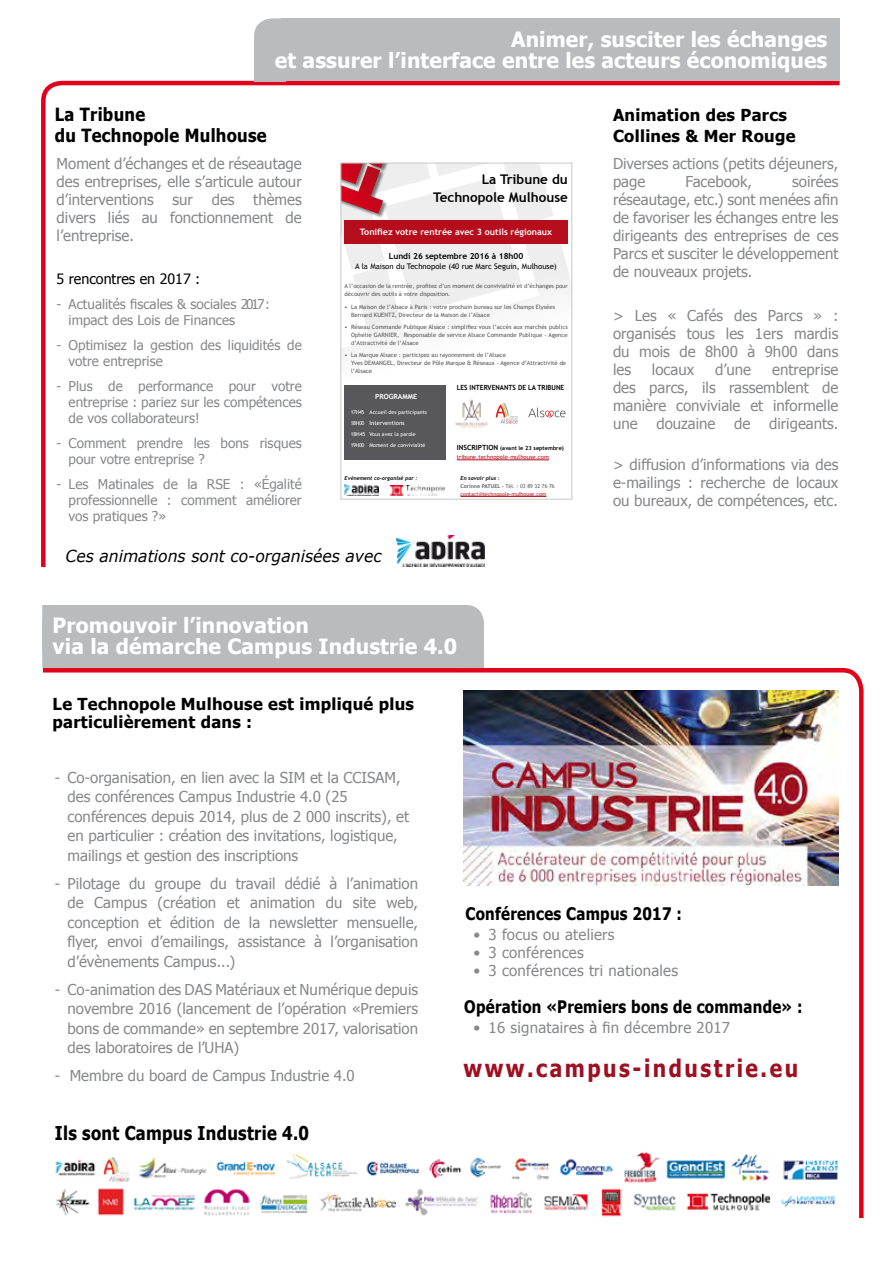
<style>
.page{position:relative;width:893px;height:1263px;background:#fff}
.page>*{position:absolute;margin:0;border:0;box-sizing:border-box;transform-origin:0 0}
.t1{font:700 24.15px "Tahoma";letter-spacing:.12em;color:#9f0f21;scale:.87 1}
.t2{font:700 21px/21px "Tahoma";letter-spacing:.005em;color:#fff;text-align:right}
.t3{font:700 18.9px "Tahoma";letter-spacing:.02em;color:#000;scale:.87 1}
.t4{font:700 18.15px/21px "Tahoma";letter-spacing:.02em;color:#000;scale:.91 1}
.t5{font:700 17.25px "Tahoma";letter-spacing:.02em;color:#000;scale:.87 1}
.t6{font:700 16.5px/21px "Tahoma";letter-spacing:.02em;color:#000}
.t7{font:italic 16.5px "Verdana";color:#000;scale:.95 1}
.t8{font:15px/18px "Tahoma";color:#87888a;text-align:justify}
.t9{font:15px "Tahoma";letter-spacing:.02em;color:#87888a}
.t10{font:14.25px "Tahoma";color:#000}
.t11{font:13.5px/16.2px "Tahoma";color:#87888a}
.t12{font:700 13.35px/18.3px "Trebuchet MS";color:#000;text-align:right}
.t13{font:700 8.85px "Trebuchet MS";color:#fff}
.t14{font:700 8.25px "Trebuchet MS";color:#000}
.t15{font:7.65px "Trebuchet MS";color:#000}
.t16{font:700 7.05px "Trebuchet MS";color:#000;scale:.94 1}
.t17{font:700 7.05px "Trebuchet MS";color:#fff}
.t18{font:6px/7.9px "Trebuchet MS";color:#58585a}
.t19{font:6px "Trebuchet MS";color:#b60d1c}
.t20{font:6px "Trebuchet MS";color:#fff}
.t21{font:700 5.7px "Trebuchet MS";color:#000}
.t22{font:5.4px/11.1px "Trebuchet MS";color:#fff}
.t23{font:5.4px/7.4px "Trebuchet MS";color:#b60d1c}
.t24{font:italic 700 5.4px "Trebuchet";color:#000}
.s1{font-size:5.4px}
.s2{font-size:7.05px}
.s3{font-weight:700;color:#58585a}
.s4{color:#58585a}
</style>
<div class="page">
<svg style="left:43px;top:668px;width:821px;height:550px"></svg>
<div style="left:254px;top:18px;width:586px;height:63px;background:#b9bbbc;border-radius:18px"></div>
<div style="left:254px;top:43px;width:31px;height:38px;background:#b9bbbc"></div>
<svg style="left:340px;top:162px;width:233px;height:338px"></svg>
<div style="left:341px;top:163px;width:231px;height:336px;border:1px solid #c6c7c8"></div>
<div style="left:345px;top:220px;width:223px;height:24px;background:#b60d1c"></div>
<div style="left:345px;top:385px;width:101px;height:74px;background:#58585a"></div>
<hr style="left:460px;top:496px;width:86px;height:1px;background:#b60d1c">
<img style="left:390px;top:485px;width:54px;height:11px">
<img style="left:345px;top:484px;width:34px;height:12px">
<hr style="left:457px;top:460px;width:92px;height:1px;background:#b60d1c">
<svg style="left:528px;top:407px;width:37px;height:10px"></svg>
<svg style="left:496px;top:403px;width:22px;height:21px"></svg>
<img style="left:452px;top:396px;width:38px;height:31px">
<img style="left:397px;top:536px;width:87px;height:31px">
<img style="left:51px;top:1147px;width:799px;height:71px">
<div style="left:42px;top:605px;width:442px;height:63px;background:#b9bbbc"></div>
<img style="left:463px;top:690px;width:375px;height:195px">
<h2 class="t2" style="left:275px;top:27px;width:554px">Animer, susciter les échanges<br>et assurer l’interface entre les acteurs économiques</h2>
<p class="t4" style="left:55px;top:103px;width:234px">La Tribune<br>du Technopole Mulhouse</p>
<p class="t8" style="left:57px;top:154px;width:247px">Moment d’échanges et de réseautage des entreprises, elle s’articule autour d’interventions sur des thèmes divers liés au fonctionnement de l’entreprise.</p>
<p class="t10" style="left:57px;top:269px;width:145px">5 rencontres en 2017 :</p>
<p class="t11" style="left:69px;top:295px;width:203px;text-indent:-12px">- Actualités fiscales &amp; sociales 2017: impact des Lois de Finances</p>
<p class="t11" style="left:69px;top:336px;width:235px;text-indent:-12px">- Optimisez la gestion des liquidités de votre entreprise</p>
<p class="t11" style="left:69px;top:377px;width:235px;text-align:justify;text-indent:-12px">- Plus de performance pour votre entreprise : pariez sur les compétences de vos collaborateurs!</p>
<p class="t11" style="left:69px;top:434px;width:235px;text-indent:-12px">- Comment prendre les bons risques pour votre entreprise ?</p>
<p class="t11" style="left:69px;top:475px;width:235px;text-align:justify;text-indent:-12px">- Les Matinales de la RSE : «Égalité professionnelle : comment améliorer vos pratiques ?»</p>
<p class="t12" style="left:433px;top:170px;width:136px">La Tribune du<br>Technopole Mulhouse</p>
<p class="t13" style="left:360px;top:226px;width:194px">Tonifiez votre rentrée avec 3 outils régionaux</p>
<p class="t14" style="left:389px;top:251px;width:136px">Lundi 26 septembre 2016 à 18h00</p>
<p class="t15" style="left:355px;top:262px;width:203px">A la Maison du Technopole (40 rue Marc Seguin, Mulhouse)</p>
<p class="t18" style="left:345px;top:282px;width:225px">A l’occasion de la rentrée, profitez d’un moment de convivialité et d’échanges pour découvrir des outils à votre disposition.</p>
<p class="t18" style="left:351px;top:303px;width:205px;text-indent:-7px">• La Maison de l’Alsace à Paris : votre prochain bureau sur les Champs Elysées<br>Bernard KUENTZ, Directeur de la Maison de l’Alsace</p>
<p class="t18" style="left:351px;top:323px;width:218px;text-align:justify;text-indent:-7px">• Réseau Commande Publique Alsace : simplifiez vous l’accès aux marchés publics Ophélie GARNIER, Responsable de service Alsace Commande Publique - Agence d’Attractivité de l’Alsace</p>
<p class="t18" style="left:351px;top:351px;width:217px;text-indent:-7px">• La Marque Alsace : participez au rayonnement de l’Alsace<br>Yves DEMANGEL, Directeur de Pôle Marque &amp; Réseaux - Agence d’Attractivité de l’Alsace</p>
<p class="t16" style="left:457px;top:383px;width:116px">LES INTERVENANTS DE LA TRIBUNE</p>
<p class="t17" style="left:375px;top:392px;width:44px">PROGRAMME</p>
<p class="t22" style="left:351px;top:406px;width:78px">17H45 Accueil des participants</p>
<p class="t20" style="left:351px;top:420px;width:56px"><span class="s1">18H00</span> Interventions</p>
<p class="t22" style="left:351px;top:429px;width:76px">18H45 Vous avez la parole<br>19H00 Moment de convivialité</p>
<p class="t21" style="left:457px;top:445px;width:109px"><span class="s2">INSCRIPTION</span> (avant le 23 septembre)</p>
<p class="t19" style="left:457px;top:453px;width:94px">tribune.technopole-mulhouse.com</p>
<p class="t24" style="left:345px;top:475px;width:74px">Evénement co-organisé par :</p>
<p class="t24" style="left:460px;top:475px;width:41px">En savoir plus :</p>
<p class="t23" style="left:460px;top:483px;width:96px"><span class="s3">Corinne PATUEL -</span> <span class="s4">Tél. : 03 89 32 76 76 </span>contact@technopole-mulhouse.com</p>
<p class="t7" style="left:65px;top:545px;width:334px">Ces animations sont co-organisées avec</p>
<h2 class="t2" style="left:53px;top:614px;width:406px;text-align:left">Promouvoir l’innovation<br>via la démarche Campus Industrie 4.0</h2>
<p class="t6" style="left:613px;top:104px;width:184px">Animation des Parcs<br>Collines &amp; Mer Rouge</p>
<p class="t8" style="left:613px;top:154px;width:227px">Diverses actions (petits déjeuners, page</p>
<p class="t8" style="left:613px;top:172px;width:227px;text-indent:179px">soirées réseautage, etc.) sont menées afin de favoriser les échanges entre les dirigeants des entreprises de ces Parcs et susciter le développement de nouveaux projets.</p>
<p class="t8" style="left:613px;top:306px;width:227px">&gt; Les « Cafés des Parcs » : organisés tous les 1ers mardis du mois de 8h00 à 9h00 dans les</p>
<p class="t8" style="left:686px;top:172px;width:68px">Facebook,</p>
<p class="t8" style="left:652px;top:360px;width:44px">locaux</p>
<p class="t8" style="left:715px;top:360px;width:38px">d’une</p>
<p class="t8" style="left:613px;top:360px;width:227px;text-indent:159px">entreprise des parcs, ils rassemblent de manière conviviale et informelle une</p>
<p class="t8" style="left:656px;top:414px;width:61px">douzaine</p>
<p class="t8" style="left:734px;top:414px;width:18px">de</p>
<p class="t8" style="left:769px;top:414px;width:71px">dirigeants.</p>
<p class="t8" style="left:613px;top:455px;width:227px">&gt; diffusion d’informations via des e-mailings : recherche de locaux ou bureaux, de compétences, etc.</p>
<p class="t6" style="left:53px;top:694px;width:363px;line-height:18px">Le Technopole Mulhouse est impliqué plus particulièrement dans :</p>
<p class="t8" style="left:68px;top:767px;width:343px;line-height:19.5px;text-align:left;text-indent:-13px">- Co-organisation, en lien avec la SIM et la CCISAM, des conférences Campus Industrie 4.0 (25 conférences depuis 2014, plus de 2 000 inscrits), et en particulier : création des invitations, logistique, mailings et gestion des inscriptions</p>
<p class="t8" style="left:68px;top:873px;width:352px;line-height:19.5px;text-indent:-13px">- Pilotage du groupe du travail dédié à l’animation de Campus (création et animation du site web, conception et édition de la newsletter mensuelle, flyer, envoi d’emailings, assistance à l’organisation d’évènements Campus...)</p>
<p class="t8" style="left:68px;top:979px;width:352px;line-height:19.5px;text-indent:-13px">- Co-animation des DAS Matériaux et Numérique depuis novembre 2016 (lancement de l’opération «Premiers bons de commande» en septembre 2017, valorisation des laboratoires de l’UHA)</p>
<p class="t8" style="left:55px;top:1066px;width:301px">- Membre du board de Campus Industrie 4.0</p>
<p class="t3" style="left:55px;top:1119px;width:294px">Ils sont Campus Industrie 4.0</p>
<p class="t5" style="left:465px;top:902px;width:250px">Conférences Campus 2017 :</p>
<p class="t9" style="left:474px;top:924px;width:142px">• 3 focus ou ateliers</p>
<p class="t9" style="left:474px;top:942px;width:112px">• 3 conférences</p>
<p class="t9" style="left:474px;top:960px;width:206px">• 3 conférences tri nationales</p>
<p class="t5" style="left:464px;top:995px;width:390px">Opération «Premiers bons de commande» :</p>
<p class="t9" style="left:474px;top:1017px;width:258px">• 16 signataires à fin décembre 2017</p>
<h1 class="t1" style="left:463px;top:1051px;width:386px">www.campus-industrie.eu</h1>
</div>
